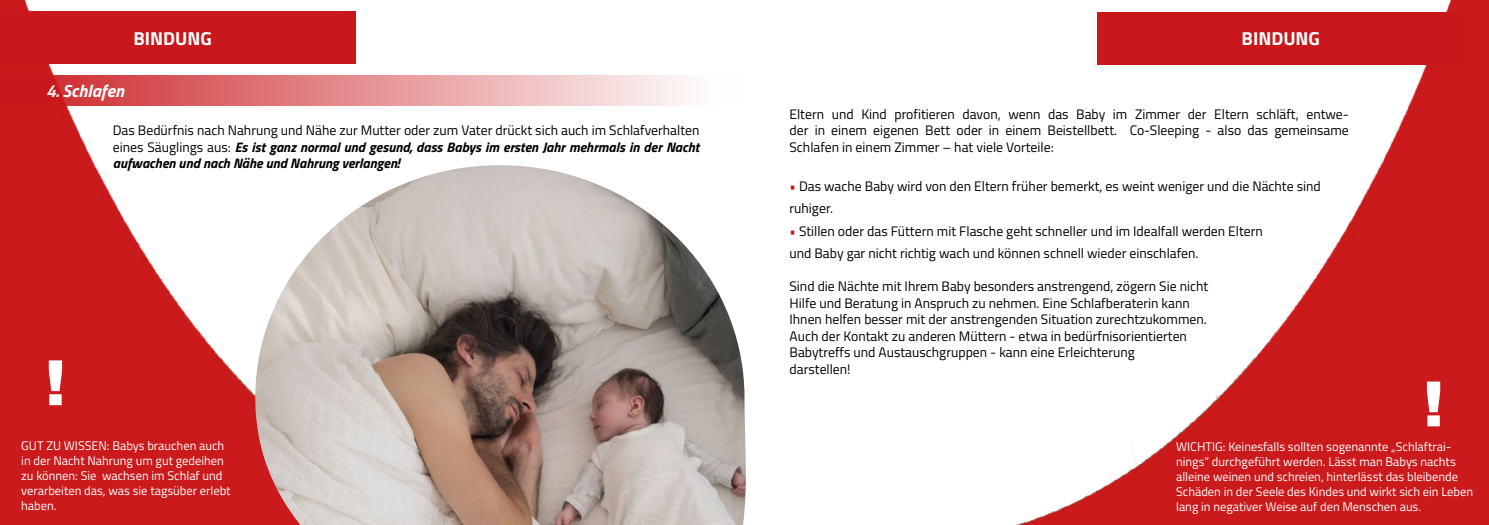
<style>
.page{position:relative;width:1489px;height:525px;background:#fff}
.page>*{position:absolute;margin:0;border:0;box-sizing:border-box;transform-origin:0 0}
.t1{font:900 62.5px "Arial";color:#fff}
.t2{font:700 18.75px "Titillium";color:#fff}
.t3{font:italic 700 17.5px "Titillium";color:#fff}
.t4{font:13.75px/16.5px "Titillium";color:#000}
.t5{font:italic 700 13.75px/16.5px "Titillium";color:#000;text-align:justify}
.t6{font:12.5px/15px "Titillium";color:#fff}
.s1{font-weight:400;font-style:normal}
.s2{color:#c51315}
</style>
<div class="page">
<img style="left:1019px;top:0;width:469px;height:524px">
<img style="left:0;top:0;width:685px;height:524px">
<div style="left:1097px;top:12px;width:366px;height:52px;background:#c9181c"></div>
<div style="left:0;top:12px;width:356px;height:52px;background:#c9181c"></div>
<svg style="left:0;top:75px;width:685px;height:30px;background:#e28789"></svg>
<img style="left:255px;top:165px;width:491px;height:359px">
<h2 class="t2" style="left:133px;top:24px;width:80px">BINDUNG</h2>
<p class="t3" style="left:46px;top:77px;width:79px">4. Schlafen</p>
<p class="t5" style="left:113px;top:121px;width:588px"><span class="s1">Das Bedürfnis nach Nahrung und Nähe zur Mutter oder zum Vater drückt sich auch im Schlafverhalten eines Säuglings aus:</span> Es ist ganz normal und gesund, dass Babys im ersten Jahr mehrmals in der Nacht aufwachen und nach Nähe und Nahrung verlangen!</p>
<h1 class="t1" style="left:45px;top:337px;width:22px">!</h1>
<p class="t6" style="left:21px;top:437px;width:211px">GUT ZU WISSEN: Babys brauchen auch in der Nacht Nahrung um gut gedeihen zu können: Sie wachsen im Schlaf und verarbeiten das, was sie tagsüber erlebt haben.</p>
<h2 class="t2" style="left:1241px;top:24px;width:80px">BINDUNG</h2>
<p class="t4" style="left:789px;top:105px;width:561px;text-align:justify">Eltern und Kind profitieren davon, wenn das Baby im Zimmer der Eltern schläft, entwe&shy;der in einem eigenen Bett oder in einem Beistellbett. Co-Sleeping - also das gemeinsame Schlafen in einem Zimmer – hat viele Vorteile:</p>
<p class="t4" style="left:789px;top:174px;width:533px;line-height:22.5px"><span class="s2">•</span> Das wache Baby wird von den Eltern früher bemerkt, es weint weniger und die Nächte sind ruhiger.</p>
<p class="t4" style="left:789px;top:219px;width:475px;line-height:22.5px"><span class="s2">•</span> Stillen oder das Füttern mit Flasche geht schneller und im Idealfall werden Eltern und Baby gar nicht richtig wach und können schnell wieder einschlafen.</p>
<p class="t4" style="left:789px;top:277px;width:420px">Sind die Nächte mit Ihrem Baby besonders anstrengend, zögern Sie nicht Hilfe und Beratung in Anspruch zu nehmen. Eine Schlafberaterin kann Ihnen helfen besser mit der anstrengenden Situation zurechtzukommen.<br>Auch der Kontakt zu anderen Müttern - etwa in bedürfnisorientierten Babytreffs und Austauschgruppen - kann eine Erleichterung<br>darstellen!</p>
<h1 class="t1" style="left:1422px;top:358px;width:22px">!</h1>
<p class="t6" style="left:1175px;top:438px;width:298px">WICHTIG: Keinesfalls sollten sogenannte „Schlaftrai&shy;nings“ durchgeführt werden. Lässt man Babys nachts alleine weinen und schreien, hinterlässt das bleibende Schäden in der Seele des Kindes und wirkt sich ein Leben lang in negativer Weise auf den Menschen aus.</p>
</div>
